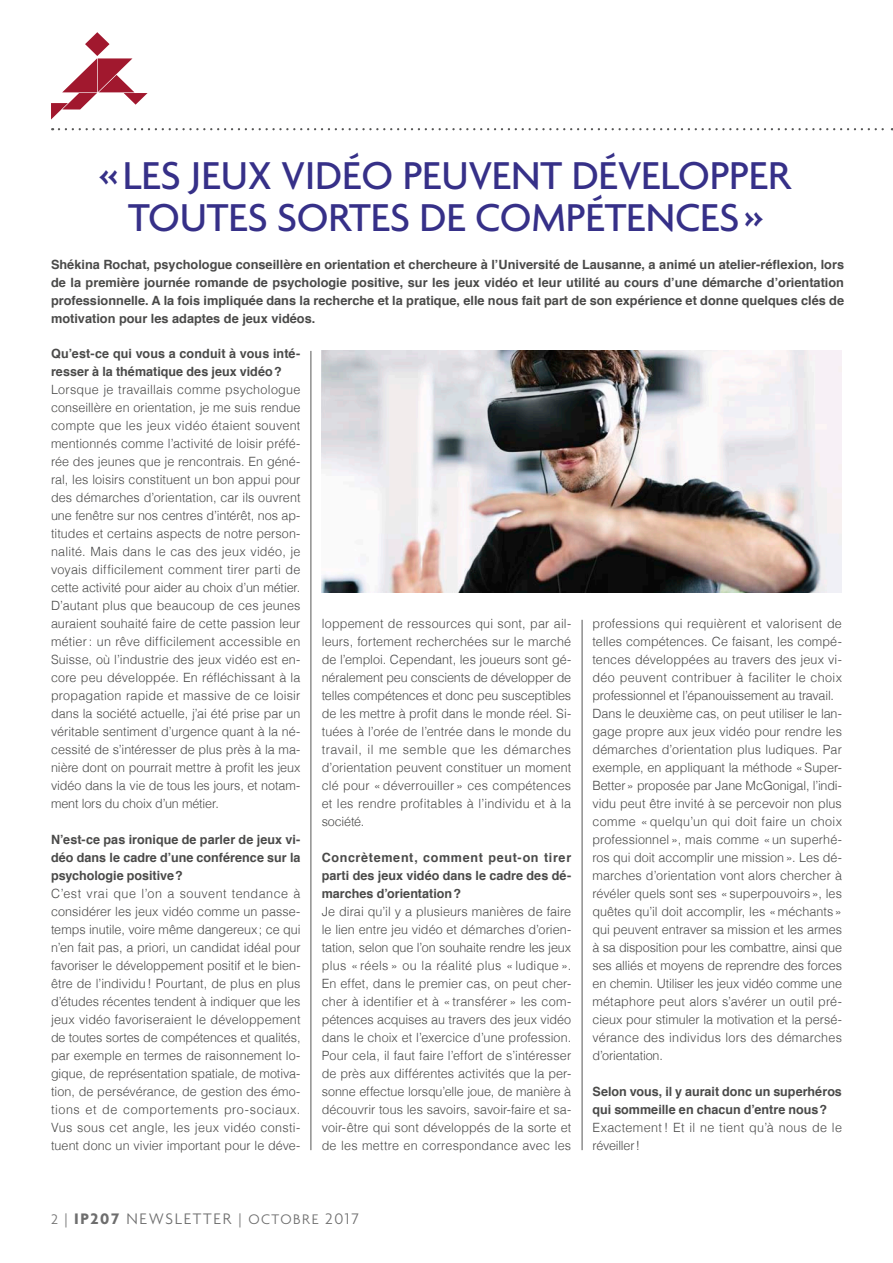
<style>
.page{position:relative;width:893px;height:1263px;background:#fff}
.page>*{position:absolute;margin:0;border:0;box-sizing:border-box;transform-origin:0 0}
.t1{font:500 42px/42px "Agenda";letter-spacing:-.005em;color:#363088;text-align:center}
.t2{font:300 16.5px "Agenda";letter-spacing:.1em;color:#6e6e6e}
.t3{font:300 12.75px/18px "Helvetica";letter-spacing:.01em;color:#4a4a49;text-align:justify}
.t4{font:700 12.75px/18px "Helvetica";color:#4a4a49;text-align:justify}
.s1{font-size:15px}
.s2{font-weight:700}
</style>
<div class="page">
<svg style="left:51px;top:32px;width:97px;height:88px"></svg>
<svg style="left:59px;top:128px;width:834px;height:2px"></svg>
<hr style="left:311px;top:351px;width:1px;height:799px;background:#565655">
<hr style="left:582px;top:620px;width:1px;height:530px;background:#565655">
<img style="left:322px;top:351px;width:520px;height:241px">
<p class="t1" style="left:99px;top:153px;width:693px">« LES JEUX VIDÉO PEUVENT DÉVELOPPER<br>TOUTES SORTES DE COMPÉTENCES»</p>
<p class="t4" style="left:51px;top:256px;width:795px">Shékina Rochat, psychologue conseillère en orientation et chercheure à l’Université de Lausanne, a animé un atelier-réflexion, lors de la première journée romande de psychologie positive, sur les jeux vidéo et leur utilité au cours d’une démarche d’orientation professionnelle. A la fois impliquée dans la recherche et la pratique, elle nous fait part de son expérience et donne quelques clés de motivation pour les adaptes de jeux vidéos.</p>
<p class="t4" style="left:51px;top:345px;width:251px">Qu’est-ce qui vous a conduit à vous inté&shy;resser à la thématique des jeux vidéo?</p>
<p class="t3" style="left:51px;top:380px;width:251px">Lorsque je travaillais comme psychologue conseillère en orientation, je me suis rendue compte que les jeux vidéo étaient souvent mentionnés comme l’activité de loisir préfé&shy;rée des jeunes que je rencontrais. En géné&shy;ral, les loisirs constituent un bon appui pour des démarches d’orientation, car ils ouvrent une fenêtre sur nos centres d’intérêt, nos ap&shy;titudes et certains aspects de notre person&shy;nalité. Mais dans le cas des jeux vidéo, je voyais difficilement comment tirer parti de cette activité pour aider au choix d’un métier.<br>D’autant plus que beaucoup de ces jeunes auraient souhaité faire de cette passion leur métier: un rêve difficilement accessible en Suisse, où l’industrie des jeux vidéo est en&shy;core peu développée. En réfléchissant à la propagation rapide et massive de ce loisir dans la société actuelle, j’ai été prise par un véritable sentiment d’urgence quant à la né&shy;cessité de s’intéresser de plus près à la ma&shy;nière dont on pourrait mettre à profit les jeux vidéo dans la vie de tous les jours, et notam&shy;ment lors du choix d’un métier.</p>
<p class="t4" style="left:51px;top:831px;width:251px">N’est-ce pas ironique de parler de jeux vi&shy;déo dans le cadre d’une conférence sur la psychologie positive?</p>
<p class="t3" style="left:51px;top:884px;width:251px">C’est vrai que l’on a souvent tendance à considérer les jeux vidéo comme un passe&shy;temps inutile, voire même dangereux; ce qui n’en fait pas, a priori, un candidat idéal pour favoriser le développement positif et le bien&shy;être de l’individu! Pourtant, de plus en plus d’études récentes tendent à indiquer que les jeux vidéo favoriseraient le développement de toutes sortes de compétences et qualités, par exemple en termes de raisonnement lo&shy;gique, de représentation spatiale, de motiva&shy;tion, de persévérance, de gestion des émo&shy;tions et de comportements pro-sociaux.<br>Vus sous cet angle, les jeux vidéo consti&shy;tuent donc un vivier important pour le déve-</p>
<p class="t3" style="left:322px;top:614px;width:251px">loppement de ressources qui sont, par ail&shy;leurs, fortement recherchées sur le marché de l’emploi. Cependant, les joueurs sont gé&shy;néralement peu conscients de développer de telles compétences et donc peu susceptibles de les mettre à profit dans le monde réel. Si&shy;tuées à l’orée de l’entrée dans le monde du travail, il me semble que les démarches d’orientation peuvent constituer un moment clé pour «déverrouiller » ces compétences et les rendre profitables à l’individu et à la société.</p>
<p class="t4" style="left:322px;top:849px;width:251px">Concrètement, comment peut-on tirer parti des jeux vidéo dans le cadre des dé&shy;marches d’orientation?</p>
<p class="t3" style="left:322px;top:902px;width:251px">Je dirai qu’il y a plusieurs manières de faire le lien entre jeu vidéo et démarches d’orien&shy;tation, selon que l’on souhaite rendre les jeux plus « réels » ou la réalité plus « ludique ».<br>En effet, dans le premier cas, on peut cher&shy;cher à identifier et à « transférer » les com&shy;pétences acquises au travers des jeux vidéo dans le choix et l’exercice d’une profession.<br>Pour cela, il faut faire l’effort de s’intéresser de près aux différentes activités que la per&shy;sonne effectue lorsqu’elle joue, de manière à découvrir tous les savoirs, savoir-faire et sa&shy;voir-être qui sont développés de la sorte et de les mettre en correspondance avec les</p>
<p class="t3" style="left:592px;top:614px;width:251px">professions qui requièrent et valorisent de telles compétences. Ce faisant, les compé&shy;tences développées au travers des jeux vi&shy;déo peuvent contribuer à faciliter le choix professionnel et l’épanouissement au travail.</p>
<p class="t3" style="left:592px;top:704px;width:251px">Dans le deuxième cas, on peut utiliser le lan&shy;gage propre aux jeux vidéo pour rendre les démarches d’orientation plus ludiques. Par exemple, en appliquant la méthode «Super-Better» proposée par Jane McGonigal, l’indi&shy;vidu peut être invité à se percevoir non plus comme « quelqu’un qui doit faire un choix professionnel », mais comme « un superhé&shy;ros qui doit accomplir une mission». Les dé&shy;marches d’orientation vont alors chercher à révéler quels sont ses «superpouvoirs», les quêtes qu’il doit accomplir, les «méchants» qui peuvent entraver sa mission et les armes à sa disposition pour les combattre, ainsi que ses alliés et moyens de reprendre des forces en chemin. Utiliser les jeux vidéo comme une métaphore peut alors s’avérer un outil pré&shy;cieux pour stimuler la motivation et la persé&shy;vérance des individus lors des démarches d’orientation.</p>
<p class="t4" style="left:592px;top:1083px;width:251px">Selon vous, il y aurait donc un superhéros qui sommeille en chacun d’entre nous?</p>
<p class="t3" style="left:592px;top:1118px;width:251px">Exactement ! Et il ne tient qu’à nous de le réveiller!</p>
<p class="t2" style="left:51px;top:1208px;width:309px"><span class="s1">2 |</span> <span class="s2">IP207</span> NEWSLETTER <span class="s1">| OCTOBRE</span> 2017</p>
</div>
